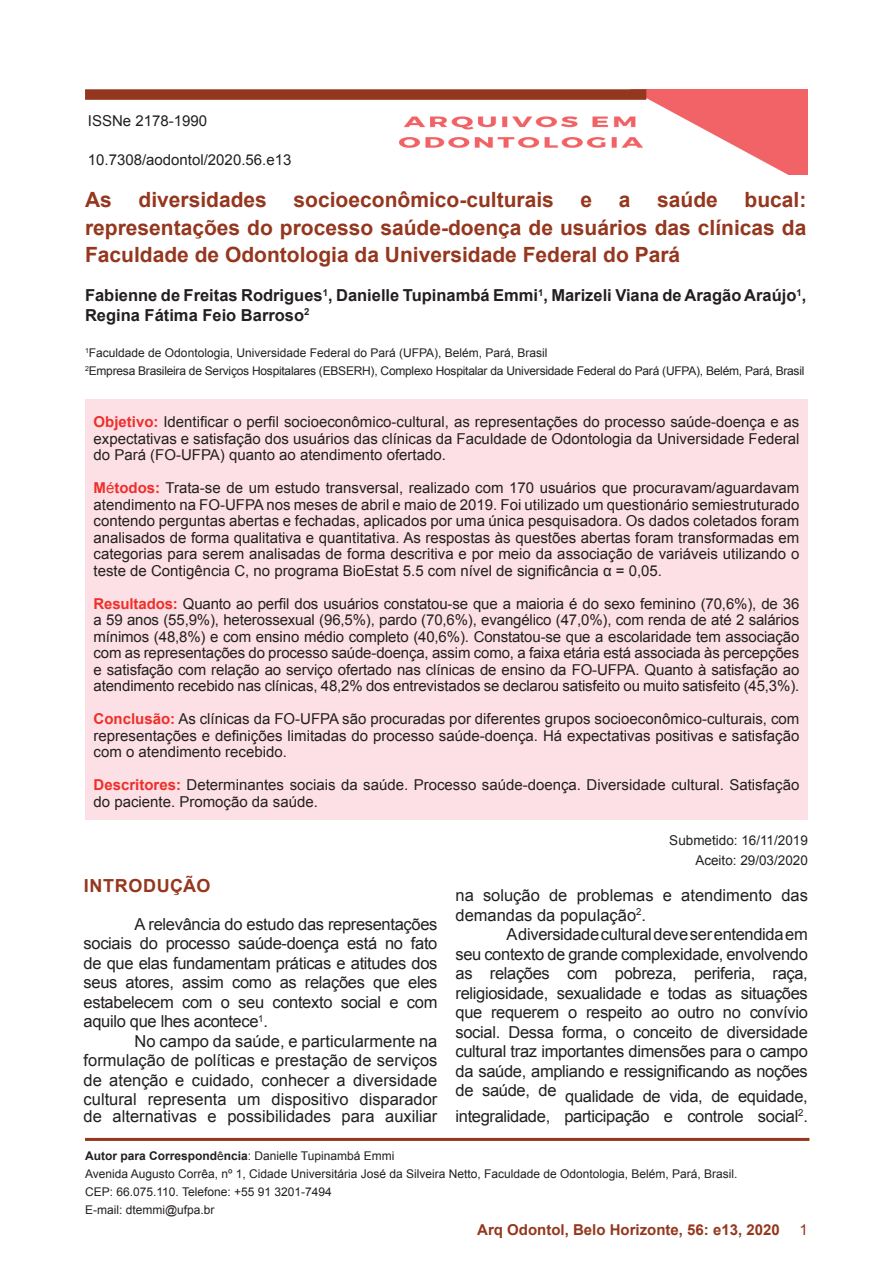
<style>
.page{position:relative;width:893px;height:1263px;background:#fff}
.page>*{position:absolute;margin:0;border:0;box-sizing:border-box;transform-origin:0 0}
.t1{font:700 21px/27px "Arial";color:#94371e;text-align:justify}
.t2{font:700 18px "Arial";letter-spacing:.035em;color:#94371e}
.t3{font:16.5px/19.5px "Arial";letter-spacing:-.02em;color:#231f20;text-align:justify}
.t4{font:700 16.5px/19.5px "Arial";color:#231f20}
.t5{font:16.5px/19.5px "Arial";color:#231f20}
.t6{font:15px/16.5px "Arial";color:#231f20;text-align:justify}
.t7{font:700 15px "Arial";color:#94371e}
.t8{font:15px "Arial";color:#94371e}
.t9{font:13.5px/19.5px "Arial";color:#231f20;text-align:right}
.t10{font:12px/18px "Arial";color:#231f20}
.t11{font:12px/18px "Arial";letter-spacing:-.02em;color:#231f20}
.s1{font-weight:700;color:#ee2f2a}
.s2{color:#ee2f2a}
.s3{font-weight:700}
</style>
<div class="page">
<img style="left:399px;top:89px;width:409px;height:85px">
<div style="left:85px;top:400px;width:723px;height:420px;background:#fce0e5"></div>
<div style="left:85px;top:89px;width:561px;height:11px;background:#94371e"></div>
<hr style="left:85px;top:1138px;width:724px;height:3px;background:#94371e">
<p class="t6" style="left:88px;top:112px;width:121px">ISSNe 2178-1990</p>
<p class="t6" style="left:88px;top:151px;width:205px">10.7308/aodontol/2020.56.e13</p>
<h1 class="t1" style="left:85px;top:187px;width:28px">As</h1>
<h1 class="t1" style="left:139px;top:187px;width:130px">diversidades</h1>
<h1 class="t1" style="left:294px;top:187px;width:262px">socioeconômico-culturais</h1>
<h1 class="t1" style="left:581px;top:187px;width:13px">e</h1>
<h1 class="t1" style="left:619px;top:187px;width:13px">a</h1>
<h1 class="t1" style="left:657px;top:187px;width:62px">saúde</h1>
<h1 class="t1" style="left:85px;top:187px;width:723px;text-indent:660px">bucal: representações do processo saúde-doença de usuários das clínicas da Faculdade de Odontologia da Universidade Federal do Pará</h1>
<p class="t4" style="left:85px;top:286px;width:723px">Fabienne de Freitas Rodrigues<sup>1</sup>, Danielle Tupinambá Emmi<sup>1</sup>, Marizeli Viana de Aragão Araújo<sup>1</sup>,<br>Regina Fátima Feio Barroso<sup>2</sup></p>
<p class="t11" style="left:85px;top:343px;width:721px"><sup>1</sup>Faculdade de Odontologia, Universidade Federal do Pará (UFPA), Belém, Pará, Brasil<br><sup>2</sup>Empresa Brasileira de Serviços Hospitalares (EBSERH), Complexo Hospitalar da Universidade Federal do Pará (UFPA), Belém, Pará, Brasil</p>
<p class="t6" style="left:94px;top:413px;width:707px"><span class="s1">Objetivo:</span> Identificar o perfil socioeconômico-cultural, as representações do processo saúde-doença e as expectativas e satisfação dos usuários das clínicas da Faculdade de Odontologia da Universidade Federal do Pará (FO-UFPA) quanto ao atendimento ofertado.</p>
<p class="t6" style="left:94px;top:479px;width:707px"><span class="s1">M</span><span class="s2">é</span><span class="s1">todos:</span> Trata-se de um estudo transversal, realizado com 170 usuários que procuravam/aguardavam atendimento na FO-UFPA nos meses de abril e maio de 2019. Foi utilizado um questionário semiestruturado contendo perguntas abertas e fechadas, aplicados por uma única pesquisadora. Os dados coletados foram analisados de forma qualitativa e quantitativa. As respostas às questões abertas foram transformadas em categorias para serem analisadas de forma descritiva e por meio da associação de variáveis utilizando o teste de Contigência C, no programa BioEstat 5.5 com nível de significância α = 0,05.</p>
<p class="t6" style="left:94px;top:595px;width:707px"><span class="s1">Resultados:</span> Quanto ao perfil dos usuários constatou-se que a maioria é do sexo feminino (70,6%), de 36 a 59 anos (55,9%), heterossexual (96,5%), pardo (70,6%), evangélico (47,0%), com renda de até 2 salários mínimos (48,8%) e com ensino médio completo (40,6%). Constatou-se que a escolaridade tem associação com as representações do processo saúde-doença, assim como, a faixa etária está associada às percepções e satisfação com relação ao serviço ofertado nas clínicas de ensino da FO-UFPA. Quanto à satisfação ao atendimento recebido nas clínicas, 48,2% dos entrevistados se declarou satisfeito ou muito satisfeito (45,3%).</p>
<p class="t6" style="left:94px;top:710px;width:707px"><span class="s1">Conclusão:</span> As clínicas da FO-UFPA são procuradas por diferentes grupos socioeconômico-culturais, com representações e definições limitadas do processo saúde-doença. Há expectativas positivas e satisfação com o atendimento recebido.</p>
<p class="t6" style="left:94px;top:776px;width:707px"><span class="s1">Descritores:</span> Determinantes sociais da saúde. Processo saúde-doença. Diversidade cultural. Satisfação do paciente. Promoção da saúde.</p>
<p class="t2" style="left:84px;top:873px;width:128px">INTRODUÇÃO</p>
<p class="t3" style="left:84px;top:914px;width:355px;text-indent:51px">A relevância do estudo das representações sociais do processo saúde-doença está no fato de que elas fundamentam práticas e atitudes dos seus atores, assim como as relações que eles estabelecem com o seu contexto social e com aquilo que lhes acontece<sup>1</sup>.</p>
<p class="t3" style="left:84px;top:1031px;width:355px;text-indent:51px">No campo da saúde, e particularmente na formulação de políticas e prestação de serviços de atenção e cuidado, conhecer a diversidade cultural representa um dispositivo disparador</p>
<p class="t5" style="left:84px;top:1106px;width:355px">de alternativas e possibilidades para auxiliar</p>
<p class="t9" style="left:669px;top:830px;width:140px">Submetido: 16/11/2019<br>Aceito: 29/03/2020</p>
<p class="t5" style="left:455px;top:885px;width:354px">na solução de problemas e atendimento das demandas da população<sup>2</sup>.</p>
<p class="t3" style="left:455px;top:924px;width:354px;text-indent:51px">A diversidade cultural deve ser entendida em seu contexto de grande complexidade, envolvendo as relações com pobreza, periferia, raça, religiosidade, sexualidade e todas as situações que requerem o respeito ao outro no convívio social. Dessa forma, o conceito de diversidade cultural traz importantes dimensões para o campo da saúde, ampliando e ressignificando as noções</p>
<p class="t3" style="left:455px;top:1086px;width:354px">de saúde, de qualidade de vida, de equidade, integralidade, participação e controle social<sup>2</sup>.</p>
<p class="t10" style="left:85px;top:1147px;width:654px"><span class="s3">Autor para Correspond</span>ê<span class="s3">ncia</span>: Danielle Tupinambá Emmi<br>Avenida Augusto Corrêa, nº 1, Cidade Universitária José da Silveira Netto, Faculdade de Odontologia, Belém, Pará, Brasil.<br>CEP: 66.075.110. Telefone: +55 91 3201-7494<br>E-mail: dtemmi@ufpa.br</p>
<p class="t7" style="left:477px;top:1219px;width:304px">Arq Odontol, Belo Horizonte, 56: e13, 2020</p>
<p class="t8" style="left:800px;top:1220px;width:10px">1</p>
</div>
